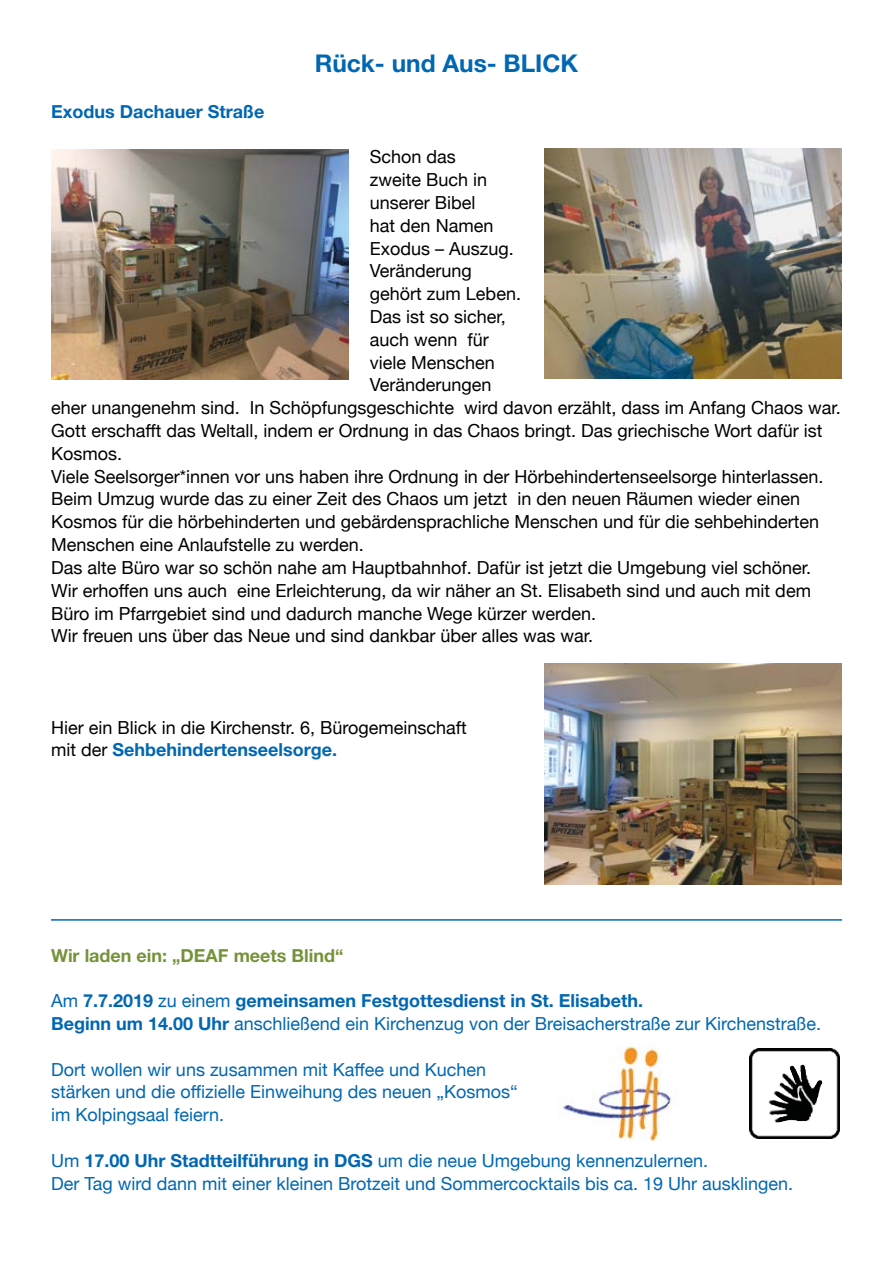
<style>
.page{position:relative;width:893px;height:1263px;background:#fff}
.page>*{position:absolute;margin:0;border:0;box-sizing:border-box;transform-origin:0 0}
.t1{font:700 24.45px "Helvetica Neue";color:#0067b2}
.t2{font:18px/22.8px "Helvetica Neue";color:#000}
.t3{font:18px/22.8px "Helvetica Neue";color:#0067b2}
.t4{font:700 18px "Helvetica Neue";color:#76923b}
.t5{font:700 18px "Helvetica Neue";color:#0067b2}
.s1{font-weight:700;color:#0067b2}
.s2{font-weight:700}
</style>
<div class="page">
<img style="left:51px;top:150px;width:298px;height:229px">
<img style="left:544px;top:149px;width:298px;height:229px">
<img style="left:544px;top:663px;width:298px;height:221px">
<hr style="left:51px;top:919px;width:791px;height:2px;background:#0067b2">
<img style="left:563px;top:1046px;width:111px;height:95px">
<img style="left:749px;top:1048px;width:91px;height:91px">
<svg style="left:771px;top:1060px;width:56px;height:65px"></svg>
<p class="t5" style="left:51px;top:100px;width:215px">Exodus Dachauer Straße</p>
<h1 class="t1" style="left:315px;top:48px;width:265px">Rück- und Aus- BLICK</h1>
<p class="t2" style="left:370px;top:147px;width:88px">Schon das</p>
<p class="t2" style="left:370px;top:169px;width:119px">zweite Buch in</p>
<p class="t2" style="left:370px;top:192px;width:107px">unserer Bibel</p>
<p class="t2" style="left:370px;top:215px;width:125px">hat den Namen</p>
<p class="t2" style="left:370px;top:238px;width:145px">Exodus – Auszug.</p>
<p class="t2" style="left:370px;top:261px;width:104px">Veränderung</p>
<p class="t2" style="left:370px;top:283px;width:153px">gehört zum Leben.</p>
<p class="t2" style="left:370px;top:306px;width:138px">Das ist so sicher,</p>
<p class="t2" style="left:370px;top:329px;width:121px">auch wenn für</p>
<p class="t2" style="left:370px;top:352px;width:127px">viele Menschen</p>
<p class="t2" style="left:370px;top:375px;width:123px">Veränderungen</p>
<p class="t2" style="left:51px;top:397px;width:791px">eher unangenehm sind. In Schöpfungsgeschichte wird davon erzählt, dass im Anfang Chaos war.</p>
<p class="t2" style="left:51px;top:420px;width:773px">Gott erschafft das Weltall, indem er Ordnung in das Chaos bringt. Das griechische Wort dafür ist</p>
<p class="t2" style="left:51px;top:443px;width:73px">Kosmos.</p>
<p class="t2" style="left:51px;top:466px;width:774px">Viele Seelsorger*innen vor uns haben ihre Ordnung in der Hörbehindertenseelsorge hinterlassen.</p>
<p class="t2" style="left:51px;top:489px;width:751px">Beim Umzug wurde das zu einer Zeit des Chaos um jetzt in den neuen Räumen wieder einen</p>
<p class="t2" style="left:51px;top:511px;width:770px">Kosmos für die hörbehinderten und gebärdensprachliche Menschen und für die sehbehinderten</p>
<p class="t2" style="left:51px;top:534px;width:314px">Menschen eine Anlaufstelle zu werden.</p>
<p class="t2" style="left:51px;top:557px;width:762px">Das alte Büro war so schön nahe am Hauptbahnhof. Dafür ist jetzt die Umgebung viel schöner.</p>
<p class="t2" style="left:51px;top:580px;width:761px">Wir erhoffen uns auch eine Erleichterung, da wir näher an St. Elisabeth sind und auch mit dem</p>
<p class="t2" style="left:51px;top:603px;width:547px">Büro im Pfarrgebiet sind und dadurch manche Wege kürzer werden.</p>
<p class="t2" style="left:51px;top:625px;width:544px">Wir freuen uns über das Neue und sind dankbar über alles was war.</p>
<p class="t2" style="left:51px;top:717px;width:417px">Hier ein Blick in die Kirchenstr. 6, Bürogemeinschaft mit der <span class="s1">Sehbehindertenseelsorge.</span></p>
<p class="t4" style="left:51px;top:944px;width:294px">Wir laden ein: „DEAF meets Blind“</p>
<p class="t3" style="left:51px;top:990px;width:772px">Am <span class="s2">7.7.2019</span> zu einem <span class="s2">gemeinsamen Festgottesdienst in St. Elisabeth.<br>Beginn um 14.00 Uhr</span> anschließend ein Kirchenzug von der Breisacherstraße zur Kirchenstraße.</p>
<p class="t3" style="left:51px;top:1059px;width:468px">Dort wollen wir uns zusammen mit Kaffee und Kuchen stärken und die offizielle Einweihung des neuen „Kosmos“ im Kolpingsaal feiern.</p>
<p class="t3" style="left:51px;top:1150px;width:744px">Um <span class="s2">17.00 Uhr Stadtteilführung in DGS</span> um die neue Umgebung kennenzulernen.<br>Der Tag wird dann mit einer kleinen Brotzeit und Sommercocktails bis ca. 19 Uhr ausklingen.</p>
</div>
